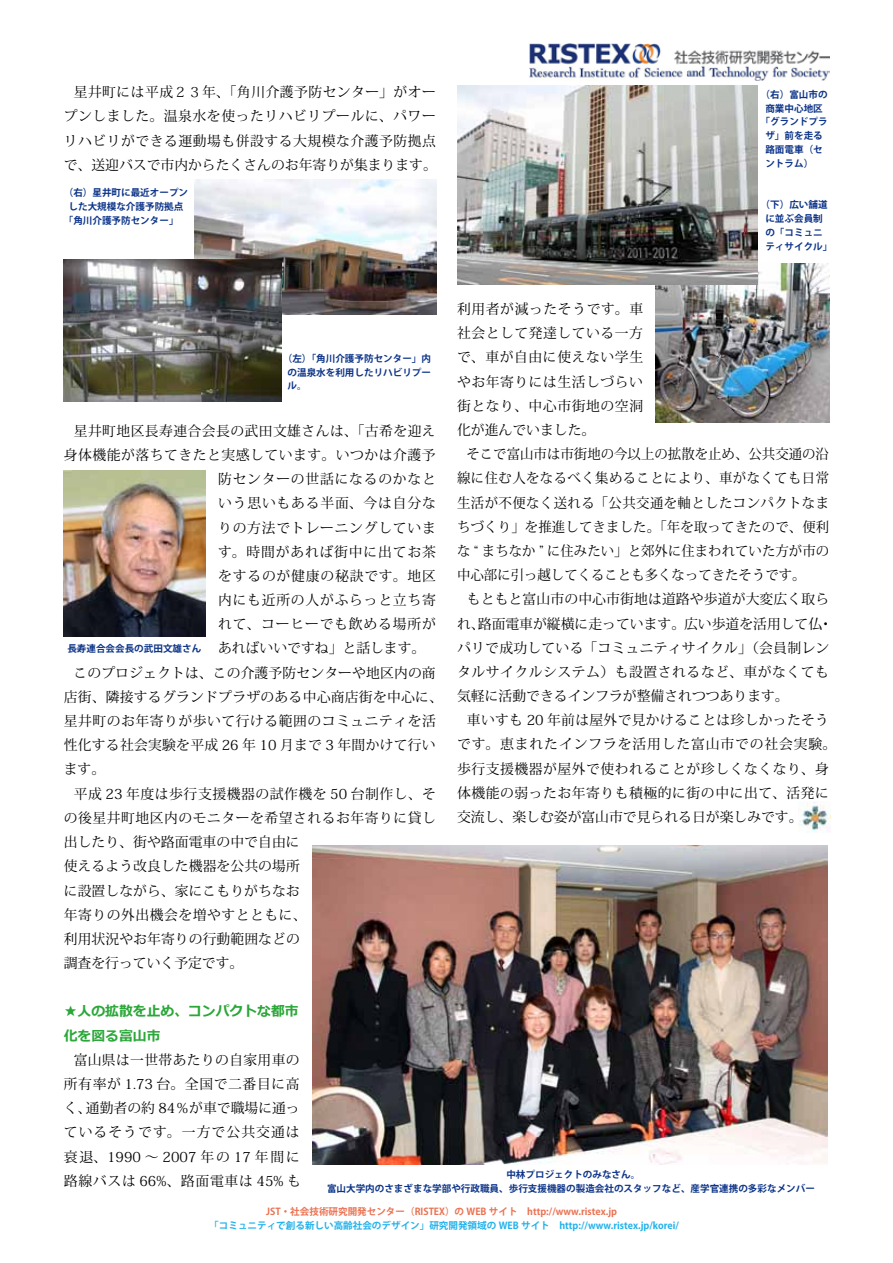
<style>
.page{position:relative;width:893px;height:1263px;background:#fff}
.page>*{position:absolute;margin:0;border:0;box-sizing:border-box;transform-origin:0 0}
.t1{font:13.8px/24.2px "Koz Min Pro";letter-spacing:.03em;color:#000;text-align:justify}
.t2{font:13.8px/24.2px "Koz Min Pro";letter-spacing:.01em;color:#000}
.t3{font:13.8px/24.2px "Koz Min Pro";letter-spacing:.005em;color:#000}
.t4{font:13.8px "Koz Min Pro";letter-spacing:.06em;color:#000}
.t5{font:13.8px "Koz Min Pro";letter-spacing:.055em;color:#000}
.t6{font:700 13.8px/24.2px "Meiryo";color:#2aa738}
.t7{font:13.8px "Koz Min Pro";color:#000}
.t8{font:700 9.6px/13.8px "Koz Go Pro";color:#0c3388;text-align:center}
.t9{font:700 9.6px "Koz Go Pro";color:#21b1eb}
.t10{font:700 9.6px "Koz Go Pro";color:#ea7252}
</style>
<div class="page">
<img style="left:529px;top:44px;width:300px;height:37px">
<img style="left:656px;top:263px;width:173px;height:160px">
<img style="left:457px;top:85px;width:300px;height:200px">
<img style="left:195px;top:180px;width:241px;height:135px">
<img style="left:63px;top:260px;width:218px;height:141px">
<img style="left:313px;top:845px;width:515px;height:320px">
<img style="left:798px;top:802px;width:33px;height:30px">
<img style="left:64px;top:471px;width:141px;height:166px">
<p class="t1" style="left:64px;top:80px;width:375px;text-indent:10px">星井町には平成２３年、「角川介護予防センター」がオープンしました。温泉水を使ったリハビリプールに、パワーリハビリができる運動場も併設する大規模な介護予防拠点で、送迎バスで市内からたくさんのお年寄りが集まります。</p>
<p class="t8" style="left:64px;top:187px;width:126px">（右）星井町に最近オープン</p>
<p class="t8" style="left:69px;top:200px;width:116px">した大規模な介護予防拠点</p>
<p class="t8" style="left:64px;top:214px;width:116px">「角川介護予防センター」</p>
<p class="t8" style="left:761px;top:88px;width:68px">（右）富山市の</p>
<p class="t8" style="left:765px;top:102px;width:59px">商業中心地区</p>
<p class="t8" style="left:761px;top:116px;width:68px">「グランドプラ</p>
<p class="t8" style="left:765px;top:129px;width:59px">ザ」前を走る</p>
<p class="t8" style="left:765px;top:143px;width:59px">路面電車（セ</p>
<p class="t8" style="left:765px;top:157px;width:49px">ントラム）</p>
<p class="t8" style="left:761px;top:198px;width:73px">（下）広い舗道に並ぶ会員制<br>の「コミュニ<br>ティサイクル」</p>
<p class="t1" style="left:457px;top:296px;width:188px">利用者が減ったそうです。車社会として発達している一方で、車が自由に使えない学生やお年寄りには生活しづらい街となり、中心市街地の空洞化が進んでいました。</p>
<p class="t1" style="left:457px;top:442px;width:374px;text-indent:9px">そこで富山市は市街地の今以上の拡散を止め、公共交通の沿線に住む人をなるべく集めることにより、車がなくても日常生活が不便なく送れる「公共交通を軸としたコンパクトなまちづくり」を推進してきました。「年を取ってきたので、便利な “ まちなか ” に住みたい」と郊外に住まわれていた方が市の中心部に引っ越してくることも多くなってきたそうです。</p>
<p class="t2" style="left:457px;top:587px;width:377px;text-indent:10px">もともと富山市の中心市街地は道路や歩道が大変広く取られ、路面電車が縦横に走っています。広い歩道を活用して仏・パリで成功している「コミュニティサイクル」（会員制レンタルサイクルシステム）も設置されるなど、車がなくても気軽に活動できるインフラが整備されつつあります。</p>
<p class="t1" style="left:457px;top:708px;width:380px;text-align:left;text-indent:10px">車いすも 20 年前は屋外で見かけることは珍しかったそうです。恵まれたインフラを活用した富山市での社会実験。歩行支援機器が屋外で使われることが珍しくなくなり、身体機能の弱ったお年寄りも積極的に街の中に出て、活発に交流し、楽しむ姿が富山市で見られる日が楽しみです。</p>
<p class="t8" style="left:288px;top:352px;width:145px;text-align:justify;text-indent:-5px">（左）「角川介護予防センター」内の温泉水を利用したリハビリプール。</p>
<p class="t1" style="left:74px;top:418px;width:363px">星井町地区長寿連合会長の武田文雄さんは、「古希を迎え</p>
<p class="t1" style="left:64px;top:442px;width:373px">身体機能が落ちてきたと実感しています。いつかは介護予</p>
<p class="t5" style="left:218px;top:469px;width:219px">防センターの世話になるのかなと</p>
<p class="t4" style="left:218px;top:493px;width:219px">いう思いもある半面、今は自分な</p>
<p class="t5" style="left:218px;top:518px;width:219px">りの方法でトレーニングしていま</p>
<p class="t4" style="left:218px;top:542px;width:219px">す。時間があれば街中に出てお茶</p>
<p class="t4" style="left:218px;top:566px;width:219px">をするのが健康の秘訣です。地区</p>
<p class="t5" style="left:218px;top:590px;width:219px">内にも近所の人がふらっと立ち寄</p>
<p class="t4" style="left:218px;top:614px;width:219px">れて、コーヒーでも飲める場所が</p>
<p class="t7" style="left:218px;top:639px;width:209px">あればいいですね」と話します。</p>
<p class="t2" style="left:73px;top:660px;width:364px">このプロジェクトは、この介護予防センターや地区内の商</p>
<p class="t1" style="left:64px;top:684px;width:381px">店街、隣接するグランドプラザのある中心商店街を中心に、</p>
<p class="t1" style="left:64px;top:708px;width:374px">星井町のお年寄りが歩いて行ける範囲のコミュニティを活</p>
<p class="t1" style="left:64px;top:733px;width:374px">性化する社会実験を平成 26 年 10 月まで 3 年間かけて行い</p>
<p class="t1" style="left:64px;top:757px;width:43px">ます。</p>
<p class="t1" style="left:74px;top:781px;width:364px">平成 23 年度は歩行支援機器の試作機を 50 台制作し、そ</p>
<p class="t8" style="left:67px;top:642px;width:135px">長寿連合会会長の武田文雄さん</p>
<p class="t3" style="left:64px;top:805px;width:374px">の後星井町地区内のモニターを希望されるお年寄りに貸し出したり、街や路面電車の中で自由に<br>使えるよう改良した機器を公共の場所<br>に設置しながら、家にこもりがちなお<br>年寄りの外出機会を増やすとともに、<br>利用状況やお年寄りの行動範囲などの<br>調査を行っていく予定です。</p>
<p class="t6" style="left:64px;top:999px;width:236px">★人の拡散を止め、コンパクトな都市化を図る富山市</p>
<p class="t1" style="left:64px;top:1047px;width:239px;text-indent:10px">富山県は一世帯あたりの自家用車の所有率が 1.73 台。全国で二番目に高く、通勤者の約 84％が車で職場に通っているそうです。一方で公共交通は衰退、1990 ～ 2007 年の 17 年間に路線バスは 66%、路面電車は 45% も</p>
<p class="t8" style="left:327px;top:1168px;width:489px">中林プロジェクトのみなさん。<br>富山大学内のさまざまな学部や行政職員、歩行支援機器の製造会社のスタッフなど、産学官連携の多彩なメンバー</p>
<p class="t10" style="left:266px;top:1205px;width:362px">JST・社会技術研究開発センター（RISTEX）の WEB サイト　http://www.ristex.jp　</p>
<p class="t9" style="left:209px;top:1219px;width:471px">「コミュニティで創る新しい高齢社会のデザイン」研究開発領域の WEB サイト　http://www.ristex.jp/korei/</p>
</div>
